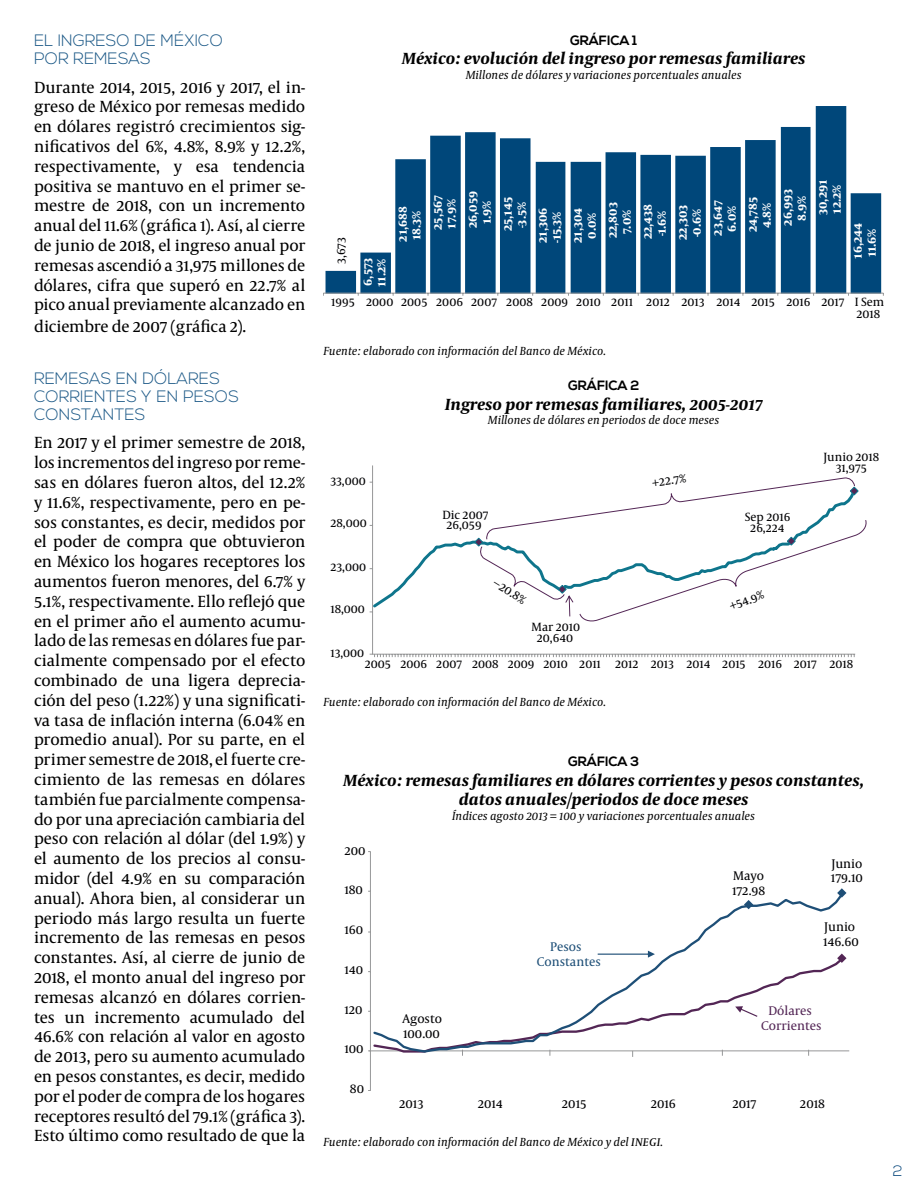
<style>
.page{position:relative;width:918px;height:1188px;background:#fff}
.page>*{position:absolute;margin:0;border:0;box-sizing:border-box;transform-origin:0 0}
.t1{font:16.5px/19.8px "Capitolium News 2";letter-spacing:-.01em;color:#000;text-align:justify}
.t2{font:italic 700 16.5px/19.8px "Capitolium News 2";color:#000;text-align:center}
.t3{font:300 16.5px/18px "Nexa";color:#1c5987}
.t4{font:300 15px "Nexa";color:#004278}
.t5{font:700 13.5px "Nexa";color:#000}
.t6{font:12.75px/14.9px "Capitolium News 2";color:#020204}
.t7{font:12.75px/15.1px "Capitolium News 2";color:#532655;text-align:center}
.t8{font:12.75px/15.1px "Capitolium News 2";color:#1e4f77;text-align:center}
.t9{font:12.15px/10.8px "Capitolium News 2";color:#020204;text-align:center}
.t10{font:700 12.15px/14px "Capitolium News 2";color:#fff}
.t11{font:italic 12px "Capitolium News 2";color:#000}
.s1{font-size:14.4px}
</style>
<div class="page">
<hr style="left:372px;top:465px;width:1px;height:189px;background:#969798">
<svg style="left:370px;top:654px;width:485px;height:3px"></svg>
<svg style="left:370px;top:525px;width:103px;height:83px"></svg>
<svg style="left:473px;top:537px;width:6px;height:10px"></svg>
<svg style="left:479px;top:477px;width:388px;height:145px"></svg>
<svg style="left:557px;top:584px;width:16px;height:32px"></svg>
<hr style="left:369px;top:1050px;width:480px;height:1px;background:#969798">
<hr style="left:370px;top:852px;width:1px;height:239px;background:#969798">
<svg style="left:372px;top:898px;width:474px;height:156px"></svg>
<svg style="left:744px;top:900px;width:9px;height:9px"></svg>
<svg style="left:837px;top:888px;width:10px;height:10px"></svg>
<svg style="left:326px;top:106px;width:555px;height:187px;fill:#00477a"></svg>
<hr style="left:323px;top:293px;width:560px;height:1px;background:#969798">
<p class="t3" style="left:34px;top:32px;width:191px">EL INGRESO DE MÉXICO<br>POR REMESAS</p>
<p class="t1" style="left:34px;top:77px;width:273px">Durante 2014, 2015, 2016 y 2017, el in&shy;greso de México por remesas medido en dólares registró crecimientos sig&shy;nificativos del 6%, 4.8%, 8.9% y 12.2%, respectivamente, y esa tendencia positiva se mantuvo en el primer se&shy;mestre de 2018, con un incremento anual del 11.6% (gráfica 1). Así, al cierre de junio de 2018, el ingreso anual por remesas ascendió a 31,975 millones de dólares, cifra que superó en 22.7% al pico anual previamente alcanzado en</p>
<p class="t1" style="left:34px;top:316px;width:214px">diciembre de 2007 (gráfica 2).</p>
<p class="t3" style="left:34px;top:370px;width:206px">REMESAS EN DÓLARES<br>CORRIENTES Y EN PESOS<br>CONSTANTES</p>
<p class="t1" style="left:34px;top:432px;width:273px">En 2017 y el primer semestre de 2018, los incrementos del ingreso por reme&shy;sas en dólares fueron altos, del 12.2% y 11.6%, respectivamente, pero en pe&shy;sos constantes, es decir, medidos por el poder de compra que obtuvieron en México los hogares receptores los aumentos fueron menores, del 6.7% y 5.1%, respectivamente. Ello reflejó que en el primer año el aumento acumu&shy;lado de las remesas en dólares fue par&shy;cialmente compensado por el efecto combinado de una ligera deprecia&shy;ción del peso (1.22%) y una significati&shy;va tasa de inflación interna (6.04% en promedio anual). Por su parte, en el primer semestre de 2018, el fuerte cre&shy;cimiento de las remesas en dólares también fue parcialmente compensa&shy;do por una apreciación cambiaria del peso con relación al dólar (del 1.9%) y el aumento de los precios al consu&shy;midor (del 4.9% en su comparación anual). Ahora bien, al considerar un periodo más largo resulta un fuerte incremento de las remesas en pesos constantes. Así, al cierre de junio de 2018, el monto anual del ingreso por remesas alcanzó en dólares corrien&shy;tes un incremento acumulado del 46.6% con relación al valor en agosto de 2013, pero su aumento acumulado en pesos constantes, es decir, medido por el poder de compra de los hogares receptores resultó del 79.1% (gráfica 3).<br>Esto último como resultado de que la</p>
<p class="t5" style="left:570px;top:32px;width:69px">GRÁFICA 1</p>
<p class="t2" style="left:402px;top:48px;width:405px">México: evolución del ingreso por remesas familiares</p>
<p class="t11" style="left:466px;top:67px;width:277px">Millones de dólares y variaciones porcentuales anuales</p>
<p class="t10" style="left:395px;top:242px;width:37px;rotate:-90deg">21,688<br>18.3%</p>
<p class="t10" style="left:430px;top:230px;width:36px;rotate:-90deg">25,567<br>17.9%</p>
<p class="t10" style="left:465px;top:228px;width:39px;text-align:center;rotate:-90deg">26,059<br>1.9%</p>
<p class="t10" style="left:500px;top:231px;width:36px;rotate:-90deg">25,145 -3.5%</p>
<p class="t10" style="left:535px;top:243px;width:37px;rotate:-90deg">21,306 -15.3%</p>
<p class="t10" style="left:570px;top:243px;width:37px;text-align:center;rotate:-90deg">21,304<br>0.0%</p>
<p class="t10" style="left:605px;top:238px;width:37px;text-align:center;rotate:-90deg">22,803<br>7.0%</p>
<p class="t10" style="left:640px;top:239px;width:37px;rotate:-90deg">22,438 -1.6%</p>
<p class="t10" style="left:675px;top:240px;width:37px;rotate:-90deg">22,303 -0.6%</p>
<p class="t10" style="left:710px;top:236px;width:37px;text-align:center;rotate:-90deg">23,647<br>6.0%</p>
<p class="t10" style="left:745px;top:232px;width:37px;text-align:center;rotate:-90deg">24,785<br>4.8%</p>
<p class="t10" style="left:780px;top:226px;width:38px;text-align:center;rotate:-90deg">26,993<br>8.9%</p>
<p class="t10" style="left:815px;top:215px;width:37px;rotate:-90deg">30,291<br>12.2%</p>
<p class="t10" style="left:850px;top:259px;width:37px;rotate:-90deg">16,244<br>11.6%</p>
<p class="t9" style="left:856px;top:296px;width:29px;line-height:11.9px;text-align:left;text-indent:-525px">1995 2000 2005 2006 2007 2008 2009 2010 2011 2012 2013 2014 2015 2016 2017 I Sem<br>2018</p>
<p class="t11" style="left:323px;top:343px;width:284px">Fuente: elaborado con información del Banco de México.</p>
<p class="t9" style="left:335px;top:264px;width:28px;rotate:-90deg">3,673</p>
<p class="t10" style="left:360px;top:287px;width:31px;rotate:-90deg">6,573<br>11.2%</p>
<p class="t9" style="left:330px;top:475px;width:37px">33,000</p>
<p class="t9" style="left:330px;top:517px;width:38px">28,000</p>
<p class="t9" style="left:330px;top:561px;width:37px">23,000</p>
<p class="t9" style="left:330px;top:603px;width:36px">18,000</p>
<p class="t5" style="left:568px;top:378px;width:73px">GRÁFICA 2</p>
<p class="t2" style="left:445px;top:394px;width:319px">Ingreso por remesas familiares, 2005-2017</p>
<p class="t11" style="left:488px;top:412px;width:233px">Millones de dólares en periodos de doce meses</p>
<p class="t9" style="left:442px;top:509px;width:47px">Dic 2007<br>26,059</p>
<p class="t9" style="left:652px;top:477px;width:36px;rotate:-7deg">+22.7%</p>
<p class="t9" style="left:745px;top:511px;width:47px">Sep 2016<br>26,224</p>
<p class="t9" style="left:498px;top:577px;width:37px;rotate:32deg">−20.8%</p>
<p class="t9" style="left:728px;top:601px;width:37px;rotate:-21deg">+54.9%</p>
<p class="t9" style="left:532px;top:621px;width:50px">Mar 2010<br>20,640</p>
<p class="t9" style="left:823px;top:451px;width:57px">Junio 2018<br>31,975</p>
<p class="t9" style="left:330px;top:647px;width:35px">13,000</p>
<p class="t9" style="left:365px;top:658px;width:490px">2005 2006 2007 2008 2009 2010 2011 2012 2013 2014 2015 2016 2017 2018</p>
<p class="t11" style="left:323px;top:694px;width:284px">Fuente: elaborado con información del Banco de México.</p>
<p class="t5" style="left:568px;top:753px;width:73px">GRÁFICA 3</p>
<p class="t2" style="left:343px;top:769px;width:522px">México: remesas familiares en dólares corrientes y pesos constantes, datos anuales/periodos de doce meses</p>
<p class="t11" style="left:452px;top:808px;width:304px">Índices agosto 2013 = 100 y variaciones porcentuales anuales</p>
<p class="t6" style="left:344px;top:842px;width:23px">200</p>
<p class="t6" style="left:344px;top:882px;width:20px">180</p>
<p class="t6" style="left:344px;top:922px;width:20px">160</p>
<p class="t6" style="left:344px;top:962px;width:20px">140</p>
<p class="t6" style="left:344px;top:1001px;width:20px">120</p>
<p class="t6" style="left:344px;top:1041px;width:21px">100</p>
<p class="t6" style="left:350px;top:1081px;width:16px">80</p>
<p class="t6" style="left:403px;top:1011px;width:41px">Agosto<br>100.00</p>
<p class="t8" style="left:537px;top:939px;width:66px">Pesos<br>Constantes</p>
<p class="t6" style="left:732px;top:868px;width:35px">Mayo<br>172.98</p>
<p class="t6" style="left:831px;top:855px;width:34px">Junio<br>179.10</p>
<p class="t6" style="left:823px;top:919px;width:37px">Junio<br>146.60</p>
<p class="t7" style="left:761px;top:1002px;width:62px">Dólares<br>Corrientes</p>
<p class="t6" style="left:399px;top:1096px;width:26px">2013</p>
<p class="t6" style="left:478px;top:1096px;width:27px">2014</p>
<p class="t6" style="left:562px;top:1096px;width:26px">2015</p>
<p class="t6" style="left:651px;top:1096px;width:27px">2016</p>
<p class="t6" style="left:732px;top:1096px;width:26px">2017</p>
<p class="t6" style="left:800px;top:1096px;width:26px">2018</p>
<p class="t11" style="left:323px;top:1134px;width:341px">Fuente: elaborado con información del Banco de México y del <span class="s1">inegi</span>.</p>
<p class="t4" style="left:893px;top:1162px;width:11px">2</p>
</div>
